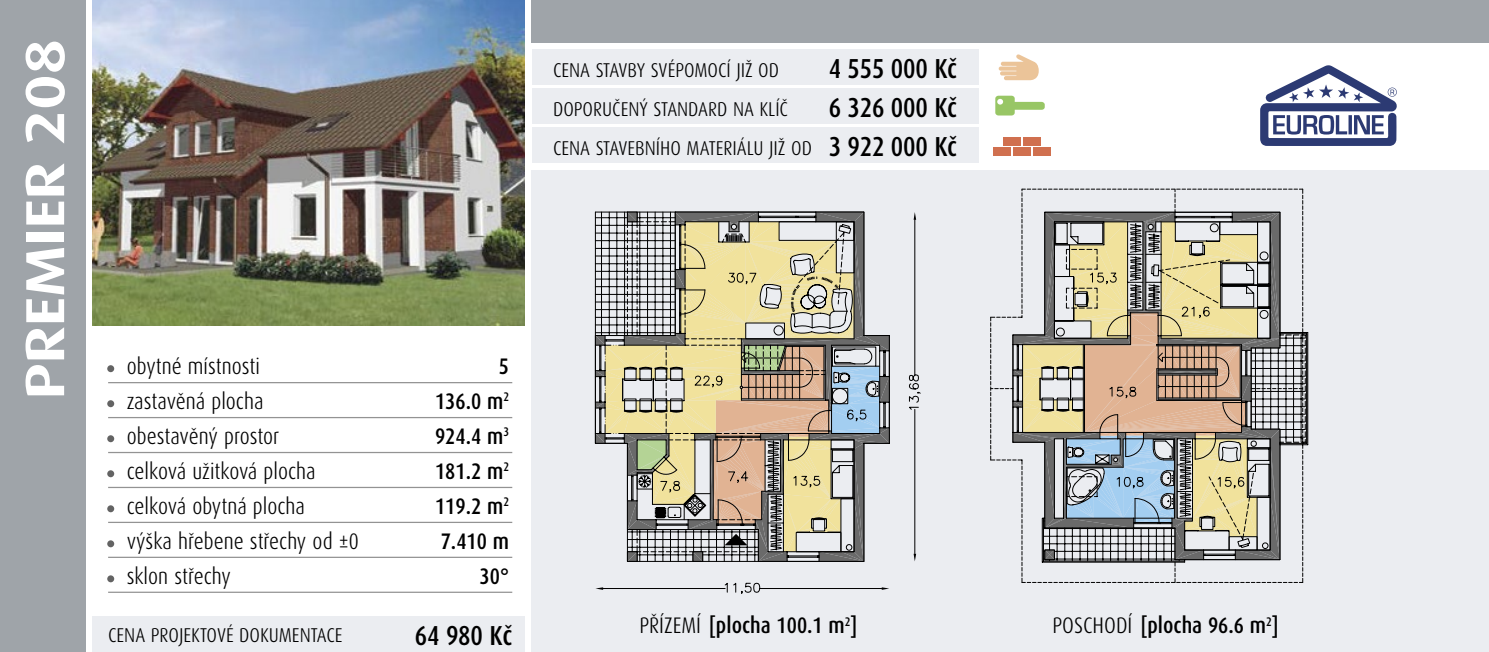
<style>
.page{position:relative;width:1489px;height:652px;background:#fff}
.page>*{position:absolute;margin:0;border:0;box-sizing:border-box;transform-origin:0 0}
.t1{font:300 75px "Dax Condensed";color:#636363}
.t2{font:700 55px "Dax Wide";color:#fff}
.t3{font:500 27.5px/39px "Dax Condensed";letter-spacing:-.01em;color:#000;text-align:justify}
.t4{font:300 22.5px/35px "Dax Condensed";color:#000}
.t5{font:500 22.5px/35px "Dax Condensed";color:#000;text-align:right}
.t6{font:300 20px/39px "Dax Condensed";color:#000}
.t7{font:500 12.5px "Dax Condensed";color:#000}
.s1{font-weight:300}
.s2{font-size:22.5px}
</style>
<div class="page">
<div style="left:0;top:0;width:85px;height:652px;background:#9fa4a9"></div>
<img style="left:92px;top:0;width:432px;height:326px">
<div style="left:531px;top:0;width:957px;height:43px;background:#9fa4a9"></div>
<div style="left:531px;top:170px;width:957px;height:482px;background:#ebedf1"></div>
<svg style="left:1260px;top:65px;width:136px;height:81px"></svg>
<hr style="left:108px;top:382px;width:404px;height:1px;background:#939393">
<hr style="left:108px;top:417px;width:404px;height:1px;background:#939393">
<hr style="left:108px;top:452px;width:404px;height:1px;background:#939393">
<hr style="left:108px;top:487px;width:404px;height:1px;background:#939393">
<hr style="left:108px;top:522px;width:404px;height:1px;background:#939393">
<hr style="left:108px;top:557px;width:404px;height:1px;background:#939393">
<hr style="left:108px;top:592px;width:404px;height:1px;background:#939393">
<div style="left:531px;top:50px;width:447px;height:35px;background:#ebedf1"></div>
<div style="left:531px;top:89px;width:447px;height:35px;background:#ebedf1"></div>
<div style="left:531px;top:128px;width:447px;height:35px;background:#ebedf1"></div>
<div style="left:92px;top:616px;width:432px;height:36px;background:#ebedf1"></div>
<svg style="left:995px;top:96px;width:49px;height:20px"></svg>
<div style="left:1003px;top:137px;width:17px;height:9px;background:#d0704f"></div>
<div style="left:1022px;top:137px;width:18px;height:9px;background:#d0704f"></div>
<div style="left:993px;top:147px;width:18px;height:9px;background:#d0704f"></div>
<div style="left:1013px;top:147px;width:17px;height:9px;background:#d0704f"></div>
<div style="left:1032px;top:147px;width:18px;height:9px;background:#d0704f"></div>
<svg style="left:998px;top:54px;width:40px;height:26px"></svg>
<svg style="left:603px;top:582px;width:278px;height:12px"></svg>
<svg style="left:595px;top:587px;width:8px;height:3px"></svg>
<svg style="left:881px;top:587px;width:8px;height:3px"></svg>
<svg style="left:908px;top:212px;width:12px;height:349px"></svg>
<svg style="left:594px;top:211px;width:295px;height:351px"></svg>
<div style="left:692px;top:551px;width:11px;height:11px;border:1px solid #000"></div>
<svg style="left:990px;top:189px;width:152px;height:214px"></svg>
<svg style="left:1142px;top:189px;width:165px;height:393px"></svg>
<svg style="left:1279px;top:272px;width:26px;height:290px"></svg>
<svg style="left:1012px;top:212px;width:267px;height:371px"></svg>
<h2 class="t2" style="left:14px;top:399px;width:362px;rotate:-90deg">PREMIER 208</h2>
<h1 class="t1" style="left:103px;top:305px;width:17px">.</h1>
<h1 class="t1" style="left:103px;top:340px;width:17px">.</h1>
<h1 class="t1" style="left:103px;top:375px;width:17px">.</h1>
<h1 class="t1" style="left:103px;top:410px;width:17px">.</h1>
<h1 class="t1" style="left:103px;top:445px;width:17px">.</h1>
<h1 class="t1" style="left:103px;top:480px;width:17px">.</h1>
<h1 class="t1" style="left:103px;top:515px;width:17px">.</h1>
<p class="t4" style="left:127px;top:349px;width:234px">obytné místnosti<br>zastavěná plocha obestavěný prostor<br>celková užitková plocha celková obytná plocha<br>výška hřebene střechy od ±0 sklon střechy</p>
<p class="t5" style="left:435px;top:349px;width:75px">5<br>136.0 m<sup>2<br></sup>924.4 m<sup>3<br></sup>181.2 m<sup>2<br></sup>119.2 m<sup>2<br></sup>7.410 m<br>30°</p>
<p class="t6" style="left:108px;top:616px;width:236px">CENA PROJEKTOVÉ DOKUMENTACE</p>
<p class="t3" style="left:415px;top:616px;width:99px">64 980 Kč</p>
<p class="t6" style="left:553px;top:51px;width:260px">CENA STAVBY SVÉPOMOCÍ JIŽ OD<br>DOPORUČENÝ STANDARD NA KLÍČ<br>CENA STAVEBNÍHO MATERIÁLU JIŽ OD</p>
<p class="t3" style="left:828px;top:49px;width:130px">4 555 000 Kč 6 326 000 Kč 3 922 000 Kč</p>
<p class="t5" style="left:639px;top:608px;width:207px"><span class="s1">PŘÍZEMÍ</span> [plocha 100.1 m</p>
<p class="t7" style="left:844px;top:614px;width:14px">2<span class="s2">]</span></p>
<p class="t5" style="left:1052px;top:608px;width:227px"><span class="s1">POSCHODÍ</span> [plocha 96.6 m<sup>2</sup>]</p>
</div>
